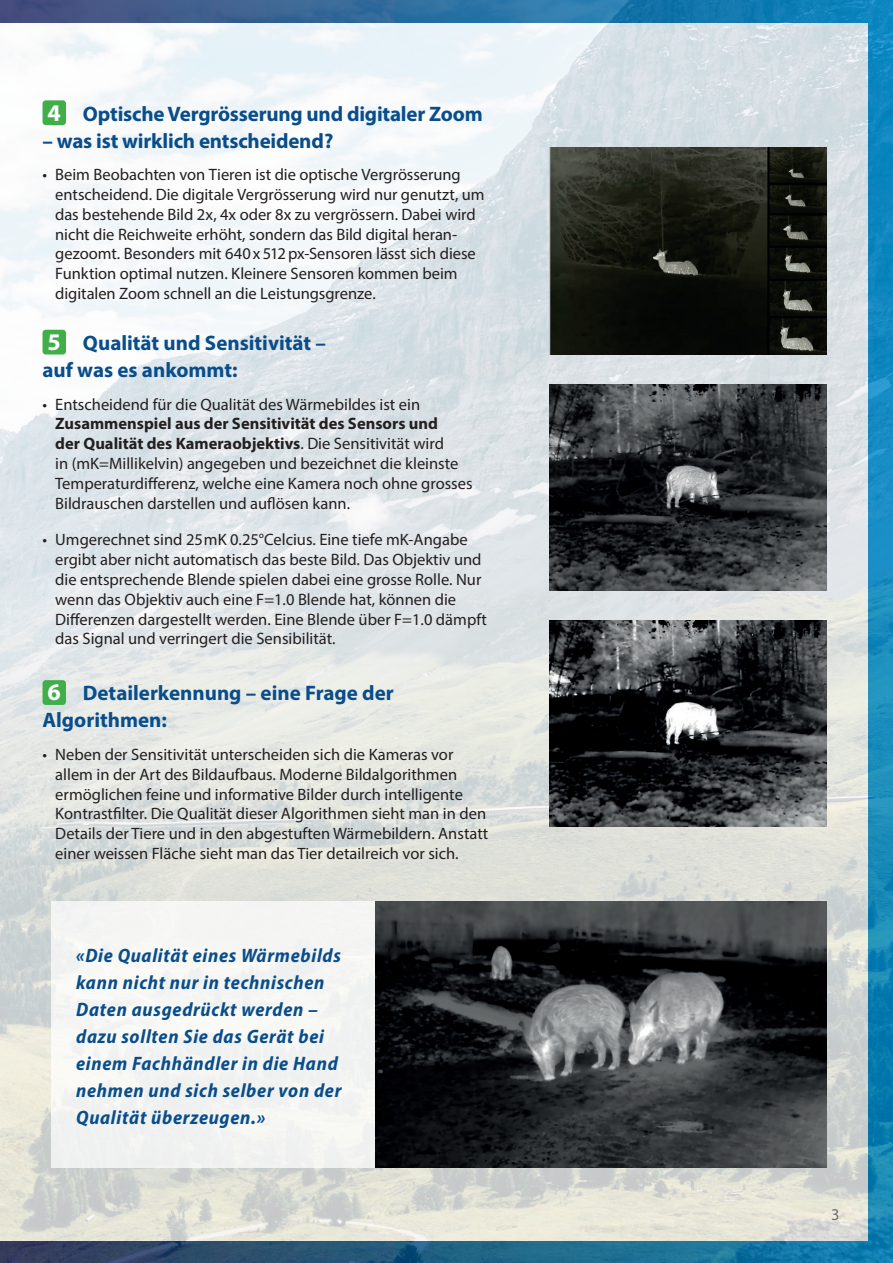
<style>
.page{position:relative;width:893px;height:1263px;background:#fff}
.page>*{position:absolute;margin:0;border:0;box-sizing:border-box;transform-origin:0 0}
.t1{font:700 21px/27px "Myriad Pro";letter-spacing:-.005em;color:#094d8a}
.t2{font:italic 19.5px/27px "Myriad Variable Concept";letter-spacing:.035em;color:#094d8a}
.t3{font:16.5px/19.8px "Myriad Pro";color:#231f20}
.t4{font:16.5px "Myriad Pro";color:#6c6d70}
.s1{font-size:24px;color:#fff}
.s2{font-weight:700}
</style>
<div class="page">
<img style="left:0;top:0;width:893px;height:1263px">
<img style="left:550px;top:148px;width:276px;height:206px">
<img style="left:550px;top:621px;width:276px;height:205px">
<img style="left:550px;top:384px;width:276px;height:206px">
<div style="left:43px;top:100px;width:23px;height:25px;background:#40ae49;border-radius:3px"></div>
<div style="left:43px;top:330px;width:23px;height:24px;background:#40ae49;border-radius:3px"></div>
<div style="left:43px;top:680px;width:23px;height:25px;background:#40ae49;border-radius:3px"></div>
<img style="left:375px;top:901px;width:451px;height:266px">
<div style="left:51px;top:901px;width:324px;height:266px;background:#f4f5f3"></div>
<p class="t1" style="left:48px;top:99px;width:437px"><span class="s1">4</span> Optische Vergrösserung und digitaler Zoom</p>
<p class="t1" style="left:43px;top:126px;width:292px">– was ist wirklich entscheidend?</p>
<p class="t3" style="left:55px;top:164px;width:431px;text-indent:-13px">• Beim Beobachten von Tieren ist die optische Vergrösserung entscheidend. Die digitale Vergrösserung wird nur genutzt, um das bestehende Bild 2x, 4x oder 8x zu vergrössern. Dabei wird nicht die Reichweite erhöht, sondern das Bild digital heran&shy;gezoomt. Besonders mit 640x512px-Sensoren lässt sich diese Funktion optimal nutzen. Kleinere Sensoren kommen beim digitalen Zoom schnell an die Leistungsgrenze.</p>
<p class="t1" style="left:43px;top:329px;width:285px"><span class="s1">5</span> Qualität und Sensitivität – auf was es ankommt:</p>
<p class="t3" style="left:43px;top:394px;width:379px">• Entscheidend für die Qualität des Wärmebildes ist ein</p>
<p class="t3" style="left:55px;top:414px;width:419px"><span class="s2">Zusammenspiel aus der Sensitivität des Sensors und<br>der Qualität des Kameraobjektivs</span>. Die Sensitivität wird<br>in (mK=Millikelvin) angegeben und bezeichnet die kleinste Temperaturdifferenz, welche eine Kamera noch ohne grosses Bildrauschen darstellen und auflösen kann.</p>
<p class="t3" style="left:55px;top:530px;width:433px;text-indent:-13px">• Umgerechnet sind 25mK 0.25°Celcius. Eine tiefe mK-Angabe ergibt aber nicht automatisch das beste Bild. Das Objektiv und die entsprechende Blende spielen dabei eine grosse Rolle. Nur wenn das Objektiv auch eine F=1.0 Blende hat, können die Differenzen dargestellt werden. Eine Blende über F=1.0 dämpft das Signal und verringert die Sensibilität.</p>
<p class="t1" style="left:43px;top:679px;width:353px"><span class="s1">6</span> Detailerkennung – eine Frage der<br>Algorithmen:</p>
<p class="t3" style="left:55px;top:744px;width:434px;text-indent:-13px">• Neben der Sensitivität unterscheiden sich die Kameras vor allem in der Art des Bildaufbaus. Moderne Bildalgorithmen ermöglichen feine und informative Bilder durch intelligente Kontrastfilter. Die Qualität dieser Algorithmen sieht man in den Details der Tiere und in den abgestuften Wärmebildern. Anstatt einer weissen Fläche sieht man das Tier detailreich vor sich.</p>
<p class="t2" style="left:76px;top:942px;width:267px">«Die Qualität eines Wärmebilds kann nicht nur in technischen<br>Daten ausgedrückt werden – dazu sollten Sie das Gerät bei einem Fachhändler in die Hand nehmen und sich selber von der<br>Qualität überzeugen.»</p>
<p class="t4" style="left:831px;top:1205px;width:10px">3</p>
</div>
